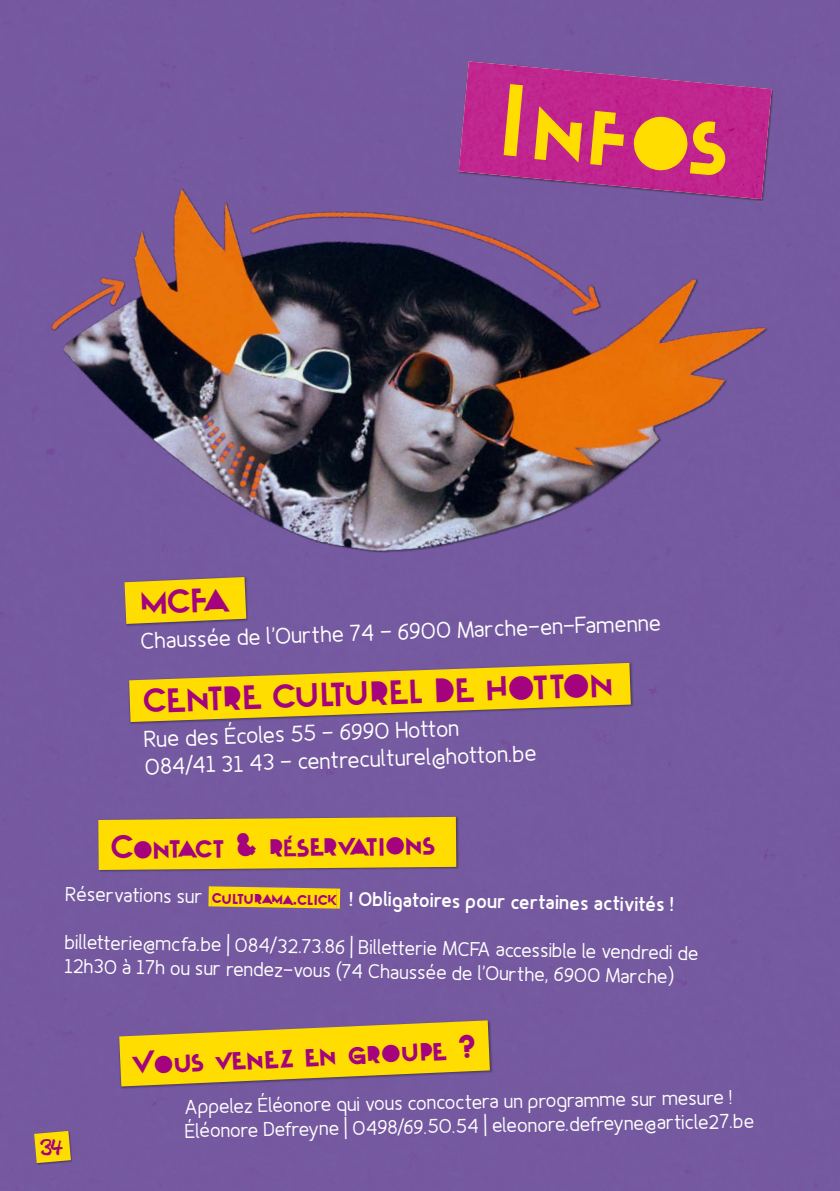
<style>
.page{position:relative;width:840px;height:1191px;background:#fff}
.page>*{position:absolute;margin:0;border:0;box-sizing:border-box;transform-origin:0 0}
.t1{font:108px "Explosion";color:#fd0}
.t2{font:36px "Explosion";color:#a5027d}
.t3{font:35.2px "Explosion";color:#a5027d}
.t4{font:23px/27.6px "Fineness Pro";color:#fff}
.t5{font:20px/24px "Fineness Pro";color:#fff}
.t6{font:900 20px "Fineness Pro";color:#fff}
.t7{font:20px "Blemished";color:#a5027d}
.s1{font-weight:400}
.s2{font-family:"Explosion";font-weight:400;color:#a5027d}
</style>
<div class="page">
<div style="left:0;top:0;width:839px;height:1191px;background:#755aa0"></div>
<img style="left:32px;top:167px;width:758px;height:386px">
<svg style="left:458px;top:61px;width:313px;height:138px;fill:#c0278f"></svg>
<div style="left:98px;top:816px;width:360px;height:56px;background:#1a171c;opacity:.45"></div>
<svg style="left:98px;top:817px;width:358px;height:53px;background:#f5d408"></svg>
<div style="left:118px;top:1019px;width:374px;height:70px;background:#1a171c;opacity:.45"></div>
<svg style="left:119px;top:1020px;width:370px;height:66px"></svg>
<svg style="left:208px;top:886px;width:133px;height:23px;background:#ebca16"></svg>
<svg style="left:336px;top:888px;width:4px;height:20px"></svg>
<div style="left:124px;top:576px;width:125px;height:51px;background:#1a171c;opacity:.45"></div>
<svg style="left:124px;top:577px;width:122px;height:47px;background:#ebcb11"></svg>
<div style="left:128px;top:662px;width:505px;height:63px;background:#1a171c;opacity:.45"></div>
<svg style="left:129px;top:663px;width:501px;height:59px"></svg>
<div style="left:34px;top:1130px;width:39px;height:35px;background:#1a171c;opacity:.45"></div>
<svg style="left:34px;top:1130px;width:37px;height:33px"></svg>
<h1 class="t1" style="left:503px;top:67px;width:232px;rotate:5deg">Infos</h1>
<h2 class="t2" style="left:139px;top:585px;width:90px;rotate:-2deg">MCFA</h2>
<p class="t4" style="left:141px;top:627px;width:521px;rotate:-2deg">Chaussée de l’Ourthe 74 - 6900 Marche-en-Famenne</p>
<h2 class="t2" style="left:143px;top:683px;width:472px;rotate:-2deg">CENTRE CULTUREL DE HOTTON</h2>
<p class="t4" style="left:144px;top:725px;width:393px;rotate:-2deg">Rue des Écoles 55 - 6990 Hotton<br>084/41 31 43 - centreculturel@hotton.be</p>
<h3 class="t3" style="left:111px;top:830px;width:325px;rotate:-1deg">Contact &amp; réservations</h3>
<p class="t6" style="left:67px;top:882px;width:610px;rotate:1deg"><span class="s1">Réservations sur</span> <span class="s2">culturama.click</span> ! Obligatoires pour certaines activités !</p>
<p class="t5" style="left:66px;top:930px;width:635px;rotate:1deg">billetterie@mcfa.be | 084/32.73.86 | Billetterie MCFA accessible le vendredi de<br>12h30 à 17h ou sur rendez-vous (74 Chaussée de l’Ourthe, 6900 Marche)</p>
<p class="t7" style="left:41px;top:1133px;width:25px">34</p>
<h3 class="t3" style="left:132px;top:1046px;width:344px;rotate:-3deg">Vous venez en groupe ?</h3>
<p class="t5" style="left:185px;top:1094px;width:570px;rotate:-1deg">Appelez Éléonore qui vous concoctera un programme sur mesure !<br>Éléonore Defreyne | 0498/69.50.54 | eleonore.defreyne@article27.be</p>
</div>
